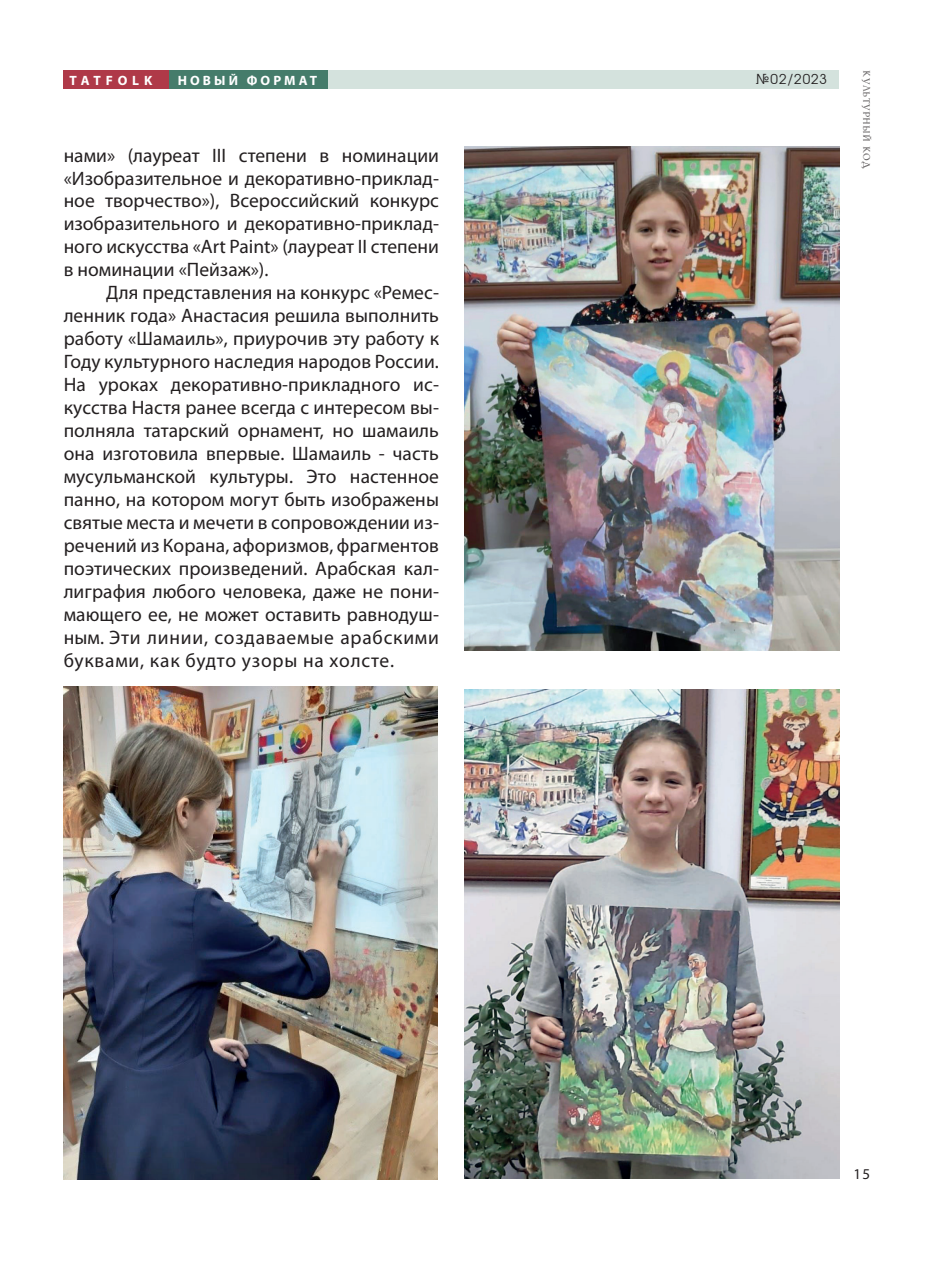
<style>
.page{position:relative;width:936px;height:1263px;background:#fff}
.page>*{position:absolute;margin:0;border:0;box-sizing:border-box;transform-origin:0 0}
.t1{font:19.5px/23px "TT Myriad Pro";letter-spacing:.02em;color:#231f20;text-align:justify}
.t2{font:15px "TT Myriad Pro";color:#231f20}
.t3{font:700 13.5px "TT Myriad Pro";letter-spacing:.23em;color:#fff}
.t4{font:13.5px "Gothic Eurasian";letter-spacing:.07em;color:#231f20}
.t5{font:700 13.5px "TT Myriad Pro";letter-spacing:.36em;color:#fff}
.t6{font:9px "TT Lidia";letter-spacing:.03em;color:#231f20}
</style>
<div class="page">
<div style="left:163px;top:70px;width:165px;height:19px;background:#457c6b"></div>
<div style="left:63px;top:70px;width:105px;height:19px;background:#af3948"></div>
<div style="left:328px;top:70px;width:511px;height:19px;background:#d4e2dd"></div>
<img style="left:464px;top:689px;width:375px;height:489px">
<img style="left:64px;top:686px;width:373px;height:493px">
<img style="left:464px;top:147px;width:375px;height:504px">
<p class="t5" style="left:70px;top:71px;width:84px">TATFOLK</p>
<p class="t3" style="left:178px;top:71px;width:141px">НОВЫЙ ФОРМАТ</p>
<p class="t4" style="left:755px;top:71px;width:73px">№02/2023</p>
<p class="t6" style="left:871px;top:70px;width:100px;rotate:90deg">КУЛЬТУРНЫЙ КОД</p>
<p class="t1" style="left:64px;top:143px;width:377px">нами» (лауреат III степени в номинации «Изобразительное и декоративно-приклад&shy;ное творчество»), Всероссийский конкурс изобразительного и декоративно-приклад&shy;ного искусства «Art Paint» (лауреат II степени в номинации «Пейзаж»).</p>
<p class="t1" style="left:64px;top:281px;width:377px;text-indent:43px">Для представления на конкурс «Ремес&shy;ленник года» Анастасия решила выполнить работу «Шамаиль», приурочив эту работу к Году культурного наследия народов России.<br>На уроках декоративно-прикладного ис&shy;кусства Настя ранее всегда с интересом вы&shy;полняла татарский орнамент, но шамаиль она изготовила впервые. Шамаиль - часть мусульманской культуры. Это настенное панно, на котором могут быть изображены святые места и мечети в сопровождении из&shy;речений из Корана, афоризмов, фрагментов поэтических произведений. Арабская кал&shy;лиграфия любого человека, даже не пони&shy;мающего ее, не может оставить равнодуш&shy;ным. Эти линии, создаваемые арабскими буквами, как будто узоры на холсте.</p>
<p class="t2" style="left:853px;top:1165px;width:18px">15</p>
</div>
